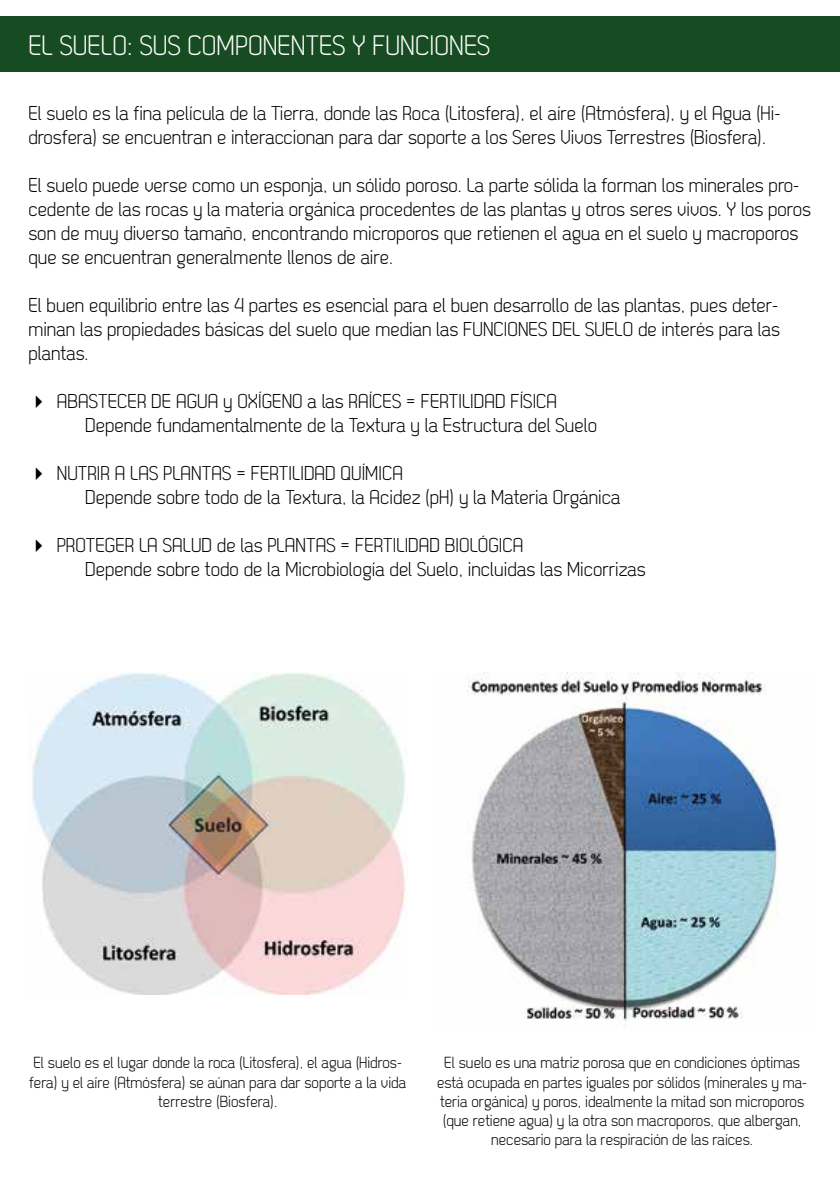
<style>
.page{position:relative;width:840px;height:1191px;background:#fff}
.page>*{position:absolute;margin:0;border:0;box-sizing:border-box;transform-origin:0 0}
.t1{font:28px "Dekar";color:#fff}
.t2{font:20px/24px "Dekar";color:#000}
.t3{font:16px/19.2px "Dekar";color:#000;text-align:center}
</style>
<div class="page">
<div style="left:0;top:16px;width:839px;height:56px;background:#174c22"></div>
<img style="left:28px;top:672px;width:377px;height:322px">
<img style="left:467px;top:672px;width:312px;height:349px">
<h1 class="t1" style="left:28px;top:31px;width:463px">EL SUELO: SUS COMPONENTES Y FUNCIONES</h1>
<p class="t2" style="left:28px;top:102px;width:753px">El suelo es la fina película de la Tierra, donde las Roca (Litosfera), el aíre (Atmósfera), y el Agua (Hi&shy;drosfera) se encuentran e interaccionan para dar soporte a los Seres Vivos Terrestres (Biosfera).</p>
<p class="t2" style="left:28px;top:174px;width:783px">El suelo puede verse como un esponja, un sólido poroso. La parte sólida la forman los minerales pro&shy;cedente de las rocas y la materia orgánica procedentes de las plantas y otros seres vivos. Y los poros son de muy diverso tamaño, encontrando microporos que retienen el agua en el suelo y macroporos que se encuentran generalmente llenos de aire.</p>
<p class="t2" style="left:28px;top:294px;width:752px;text-align:justify">El buen equilibrio entre las 4 partes es esencial para el buen desarrollo de las plantas, pues deter&shy;minan las propiedades básicas del suelo que median las FUNCIONES DEL SUELO de interés para las plantas.</p>
<p class="t2" style="left:85px;top:390px;width:513px;text-indent:-57px">✔ ABASTECER DE AGUA y OXÍGENO a las RAÍCES = FERTILIDAD FÍSICA<br>Depende fundamentalmente de la Textura y la Estructura del Suelo</p>
<p class="t2" style="left:85px;top:462px;width:536px;text-indent:-57px">✔ NUTRIR A LAS PLANTAS = FERTILIDAD QUÍMICA<br>Depende sobre todo de la Textura, la Acidez (pH) y la Materia Orgánica</p>
<p class="t2" style="left:85px;top:534px;width:561px;text-indent:-57px">✔ PROTEGER LA SALUD de las PLANTAS = FERTILIDAD BIOLÓGICA<br>Depende sobre todo de la Microbiología del Suelo, incluidas las Micorrizas</p>
<p class="t3" style="left:29px;top:1053px;width:378px">El suelo es el lugar donde la roca (Litosfera), el agua (Hidros&shy;fera) y el aíre (Atmósfera) se aúnan para dar soporte a la vida terrestre (Biosfera).</p>
<p class="t3" style="left:437px;top:1053px;width:371px">El suelo es una matriz porosa que en condiciones óptimas está ocupada en partes iguales por sólidos (minerales y ma&shy;teria orgánica) y poros, idealmente la mitad son microporos (que retiene agua) y la otra son macroporos, que albergan, necesario para la respiración de las raíces.</p>
</div>
